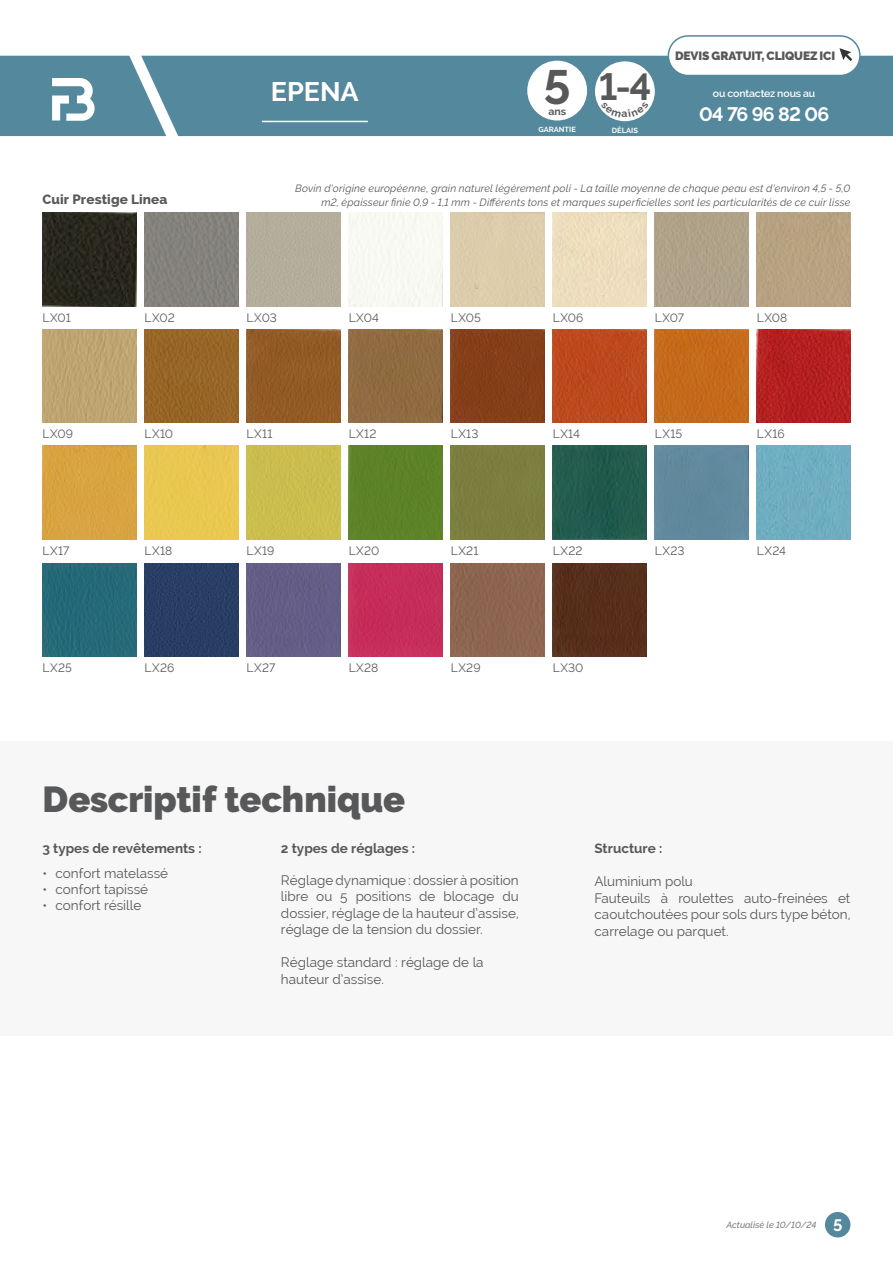
<style>
.page{position:relative;width:893px;height:1263px;background:#fff}
.page>*{position:absolute;margin:0;border:0;box-sizing:border-box;transform-origin:0 0}
.t1{font:700 48px "Raleway";color:#57585a}
.t2{font:700 37.5px "Raleway";color:#57585a}
.t3{font:900 36px "Raleway";color:#57585a}
.t4{font:700 27px "Raleway";color:#fff}
.t5{font:700 19.5px "Raleway";letter-spacing:-.045em;color:#fff}
.t6{font:13.5px/16.5px "Raleway";color:#57585a}
.t7{font:700 13.5px "Raleway";color:#57585a}
.t8{font:800 13.5px "Raleway";letter-spacing:.01em;color:#57585a}
.t9{font:12px "Raleway";letter-spacing:.03em;color:#57585a}
.t10{font:900 12px "Raleway";letter-spacing:-.01em;color:#57585a}
.t11{font:italic 10.5px/13.5px "Raleway";letter-spacing:.02em;color:#57585a;text-align:right}
.t12{font:600 10.5px "Raleway";letter-spacing:-.01em;color:#fff}
.t13{font:700 10.5px "Raleway";color:#57585a}
.t14{font:italic 500 9px "Raleway";color:#787878}
.t15{font:700 7.5px "Raleway";color:#fff}
.s1{font-weight:700;font-style:normal;font-size:16.5px;color:#fff}
</style>
<div class="page">
<img style="left:43px;top:213px;width:93px;height:93px">
<img style="left:43px;top:329px;width:93px;height:94px">
<div style="left:43px;top:445px;width:93px;height:94px;background:#d8a341"></div>
<div style="left:43px;top:563px;width:93px;height:94px;background:#266a79"></div>
<div style="left:145px;top:563px;width:93px;height:94px;background:#293e64"></div>
<div style="left:247px;top:563px;width:93px;height:94px;background:#655e87"></div>
<div style="left:349px;top:563px;width:93px;height:94px;background:#c62d5a"></div>
<div style="left:451px;top:563px;width:93px;height:94px;background:#8d6550"></div>
<div style="left:553px;top:563px;width:93px;height:94px;background:#572f1b"></div>
<div style="left:145px;top:445px;width:93px;height:94px;background:#eac851"></div>
<div style="left:247px;top:445px;width:93px;height:94px;background:#cbbe4e"></div>
<div style="left:349px;top:445px;width:93px;height:94px;background:#5d8327"></div>
<div style="left:451px;top:445px;width:93px;height:94px;background:#7b7e3e"></div>
<div style="left:553px;top:445px;width:93px;height:94px;background:#225b4d"></div>
<div style="left:655px;top:445px;width:93px;height:94px;background:#61899d"></div>
<div style="left:757px;top:445px;width:93px;height:94px;background:#6faec2"></div>
<img style="left:145px;top:329px;width:93px;height:94px">
<img style="left:247px;top:329px;width:93px;height:94px">
<div style="left:349px;top:329px;width:93px;height:94px;background:#906b42"></div>
<div style="left:451px;top:329px;width:93px;height:94px;background:#853f19"></div>
<img style="left:553px;top:329px;width:93px;height:94px">
<div style="left:655px;top:329px;width:93px;height:94px;background:#c56a1b"></div>
<img style="left:757px;top:329px;width:93px;height:94px">
<div style="left:145px;top:213px;width:93px;height:93px;background:#85827d"></div>
<div style="left:247px;top:213px;width:93px;height:93px;background:#b4ad9c"></div>
<div style="left:451px;top:213px;width:93px;height:93px;background:#dccdac"></div>
<div style="left:553px;top:213px;width:93px;height:93px;background:#eddebe"></div>
<div style="left:655px;top:213px;width:93px;height:93px;background:#afa28a"></div>
<div style="left:757px;top:213px;width:93px;height:93px;background:#b8a281"></div>
<div style="left:0;top:741px;width:893px;height:294px;background:#f7f7f8"></div>
<div style="left:0;top:56px;width:893px;height:80px;background:#54889d"></div>
<hr style="left:262px;top:121px;width:106px;height:1px;background:#fff">
<div style="left:825px;top:1212px;width:25px;height:25px;background:#54889d;border-radius:50%"></div>
<svg style="left:52px;top:78px;width:43px;height:43px"></svg>
<div style="left:527px;top:61px;width:60px;height:59px;background:#fff;border-radius:50%"></div>
<div style="left:595px;top:61px;width:60px;height:60px;background:#fff;border-radius:50%"></div>
<div style="left:668px;top:36px;width:192px;height:39px;background:#fff;border-radius:20px"></div>
<div style="left:668px;top:35px;width:193px;height:41px;border:2px solid #54889d;border-radius:20px"></div>
<svg style="left:839px;top:48px;width:13px;height:13px"></svg>
<svg style="left:601px;top:109px;width:48px;height:9px"></svg>
<h3 class="t4" style="left:271px;top:76px;width:89px">EPENA</h3>
<h1 class="t1" style="left:543px;top:59px;width:29px">5</h1>
<p class="t13" style="left:548px;top:105px;width:19px">ans</p>
<p class="t15" style="left:538px;top:125px;width:39px">GARANTIE</p>
<h2 class="t2" style="left:599px;top:65px;width:54px">1-4</h2>
<p class="t15" style="left:612px;top:126px;width:28px">DÉLAIS</p>
<p class="t10" style="left:675px;top:49px;width:162px">DEVIS GRATUIT, CLIQUEZ ICI</p>
<p class="t12" style="left:713px;top:88px;width:104px">ou contactez nous au</p>
<h3 class="t5" style="left:699px;top:103px;width:132px">04 76 96 82 06</h3>
<p class="t8" style="left:43px;top:192px;width:127px">Cuir Prestige Linea</p>
<p class="t11" style="left:295px;top:182px;width:557px">Bovin d'origine européenne, grain naturel légèrement poli - La taille moyenne de chaque peau est d'environ 4,5 - 5,0 m2, épaisseur finie 0,9 - 1,1 mm - Différents tons et marques superficielles sont les particularités de ce cuir lisse</p>
<p class="t9" style="left:43px;top:311px;width:30px">LX01</p>
<p class="t9" style="left:145px;top:311px;width:32px">LX02</p>
<p class="t9" style="left:247px;top:311px;width:32px">LX03</p>
<p class="t9" style="left:349px;top:311px;width:32px">LX04</p>
<p class="t9" style="left:451px;top:311px;width:32px">LX05</p>
<p class="t9" style="left:553px;top:311px;width:32px">LX06</p>
<p class="t9" style="left:655px;top:311px;width:31px">LX07</p>
<p class="t9" style="left:757px;top:311px;width:32px">LX08</p>
<p class="t9" style="left:43px;top:427px;width:32px">LX09</p>
<p class="t9" style="left:145px;top:427px;width:30px">LX10</p>
<p class="t9" style="left:247px;top:427px;width:27px">LX11</p>
<p class="t9" style="left:349px;top:427px;width:29px">LX12</p>
<p class="t9" style="left:451px;top:427px;width:29px">LX13</p>
<p class="t9" style="left:553px;top:427px;width:29px">LX14</p>
<p class="t9" style="left:655px;top:427px;width:29px">LX15</p>
<p class="t9" style="left:757px;top:427px;width:29px">LX16</p>
<p class="t9" style="left:43px;top:543px;width:28px">LX17</p>
<p class="t9" style="left:145px;top:543px;width:29px">LX18</p>
<p class="t9" style="left:247px;top:543px;width:29px">LX19</p>
<p class="t9" style="left:349px;top:543px;width:32px">LX20</p>
<p class="t9" style="left:451px;top:543px;width:29px">LX21</p>
<p class="t9" style="left:553px;top:543px;width:31px">LX22</p>
<p class="t9" style="left:655px;top:543px;width:31px">LX23</p>
<p class="t9" style="left:757px;top:543px;width:31px">LX24</p>
<p class="t9" style="left:43px;top:661px;width:31px">LX25</p>
<p class="t9" style="left:145px;top:661px;width:31px">LX26</p>
<p class="t9" style="left:247px;top:661px;width:30px">LX27</p>
<p class="t9" style="left:349px;top:661px;width:31px">LX28</p>
<p class="t9" style="left:451px;top:661px;width:32px">LX29</p>
<p class="t9" style="left:553px;top:661px;width:32px">LX30</p>
<h3 class="t3" style="left:43px;top:778px;width:364px">Descriptif technique</h3>
<p class="t7" style="left:43px;top:841px;width:161px">3 types de revêtements :</p>
<p class="t6" style="left:43px;top:864px;width:127px">• confort matelassé</p>
<p class="t6" style="left:43px;top:881px;width:107px">• confort tapissé</p>
<p class="t6" style="left:43px;top:897px;width:100px">• confort résille</p>
<p class="t7" style="left:281px;top:841px;width:136px">2 types de réglages :</p>
<p class="t6" style="left:281px;top:872px;width:239px;text-align:justify">Réglage dynamique : dossier à position libre ou 5 positions de blocage du dossier, réglage de la hauteur d’assise, réglage de la tension du dossier.</p>
<p class="t6" style="left:281px;top:954px;width:204px">Réglage standard : réglage de la hauteur d’assise.</p>
<p class="t7" style="left:594px;top:841px;width:69px">Structure :</p>
<p class="t6" style="left:594px;top:873px;width:257px">Aluminium polu<br>Fauteuils à roulettes auto-freinées et caoutchoutées pour sols durs type béton, carrelage ou parquet.</p>
<p class="t14" style="left:726px;top:1219px;width:117px">Actualisé le 10/10/24 <span class="s1">5</span></p>
</div>
